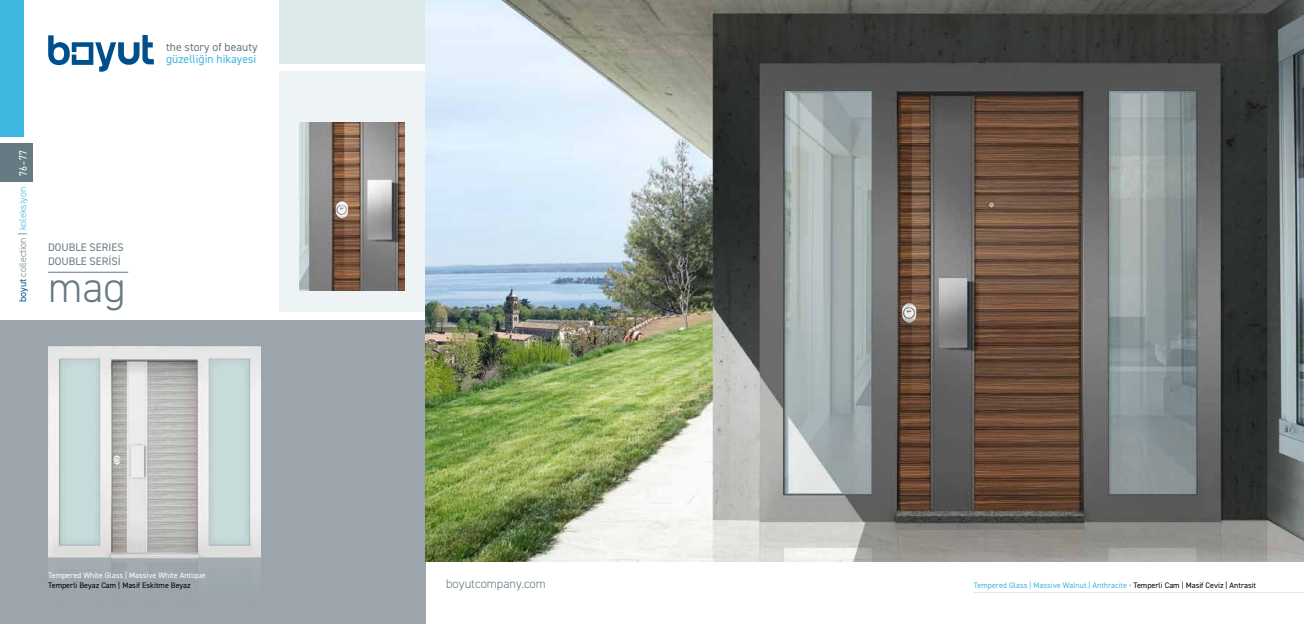
<style>
.page{position:relative;width:1304px;height:624px;background:#fff}
.page>*{position:absolute;margin:0;border:0;box-sizing:border-box;transform-origin:0 0}
.t1{font:300 43px "DIN2014";color:#667a83}
.t2{font:300 12.6px "DIN2014";color:#667a83}
.t3{font:11.7px "DIN2014";color:#3eb7e0}
.t4{font:11.7px "DIN2014";color:#667a83}
.t5{font:11.7px "DIN2014";color:#fff}
.t6{font:11px/13.2px "DIN2014";color:#667a83}
.t7{font:10.8px "DIN2014";color:#fff;scale:.9 1}
.t8{font:300 9.9px "DIN2014";color:#667a83}
.t9{font:8px "DIN2014";color:#3eb7e0}
.t10{font:8px "DIN2014";color:#fff}
.t11{font:8px "DIN2014";color:#000}
.s1{font-weight:400;color:#005389}
.s2{color:#005389}
.s3{color:#3eb7e0}
.s4{color:#667a83}
.s5{color:#000}
</style>
<div class="page">
<svg style="left:48px;top:35px;width:106px;height:37px"></svg>
<div style="left:0;top:0;width:23px;height:137px;background:#3eb7e0"></div>
<div style="left:0;top:143px;width:33px;height:38px;background:#667a83"></div>
<div style="left:279px;top:0;width:147px;height:63px;background:#dce9e9"></div>
<div style="left:279px;top:72px;width:147px;height:240px;background:#eef3f6"></div>
<div style="left:0;top:320px;width:426px;height:304px;background:#9ba5ab"></div>
<img style="left:426px;top:0;width:878px;height:561px">
<img style="left:48px;top:346px;width:212px;height:213px">
<hr style="left:974px;top:592px;width:330px;height:1px;background:#dce9e9">
<img style="left:300px;top:123px;width:105px;height:168px">
<hr style="left:48px;top:272px;width:80px;height:1px;background:#667a83">
<h3 class="t7" style="left:16px;top:176px;width:29px;rotate:-90deg">76 77</h3>
<h3 class="t5" style="left:16px;top:165px;width:5px;rotate:-90deg">-</h3>
<p class="t8" style="left:17px;top:302px;width:116px;rotate:-90deg"><span class="s1">boyut</span> collection <span class="s2">|</span> <span class="s3">koleksiyon</span></p>
<h3 class="t6" style="left:48px;top:241px;width:77px">DOUBLE SERIES<br>DOUBLE SERİSİ</h3>
<h1 class="t1" style="left:48px;top:261px;width:79px">mag</h1>
<h3 class="t4" style="left:166px;top:40px;width:93px">the story of beauty</h3>
<h3 class="t3" style="left:166px;top:52px;width:92px">güzelliğin hikayesi</h3>
<p class="t10" style="left:48px;top:570px;width:159px">Tempered White Glass | Massive White Antique</p>
<p class="t11" style="left:48px;top:579px;width:144px">Temperli Beyaz Cam | Masif Eskitme Beyaz</p>
<h2 class="t2" style="left:446px;top:576px;width:101px">boyutcompany.com</h2>
<p class="t9" style="left:974px;top:580px;width:284px">Tempered Glass | Massive Walnut | Anthracite <span class="s4">•</span> <span class="s5">Temperli Cam | Masif Ceviz | Antrasit</span></p>
</div>
